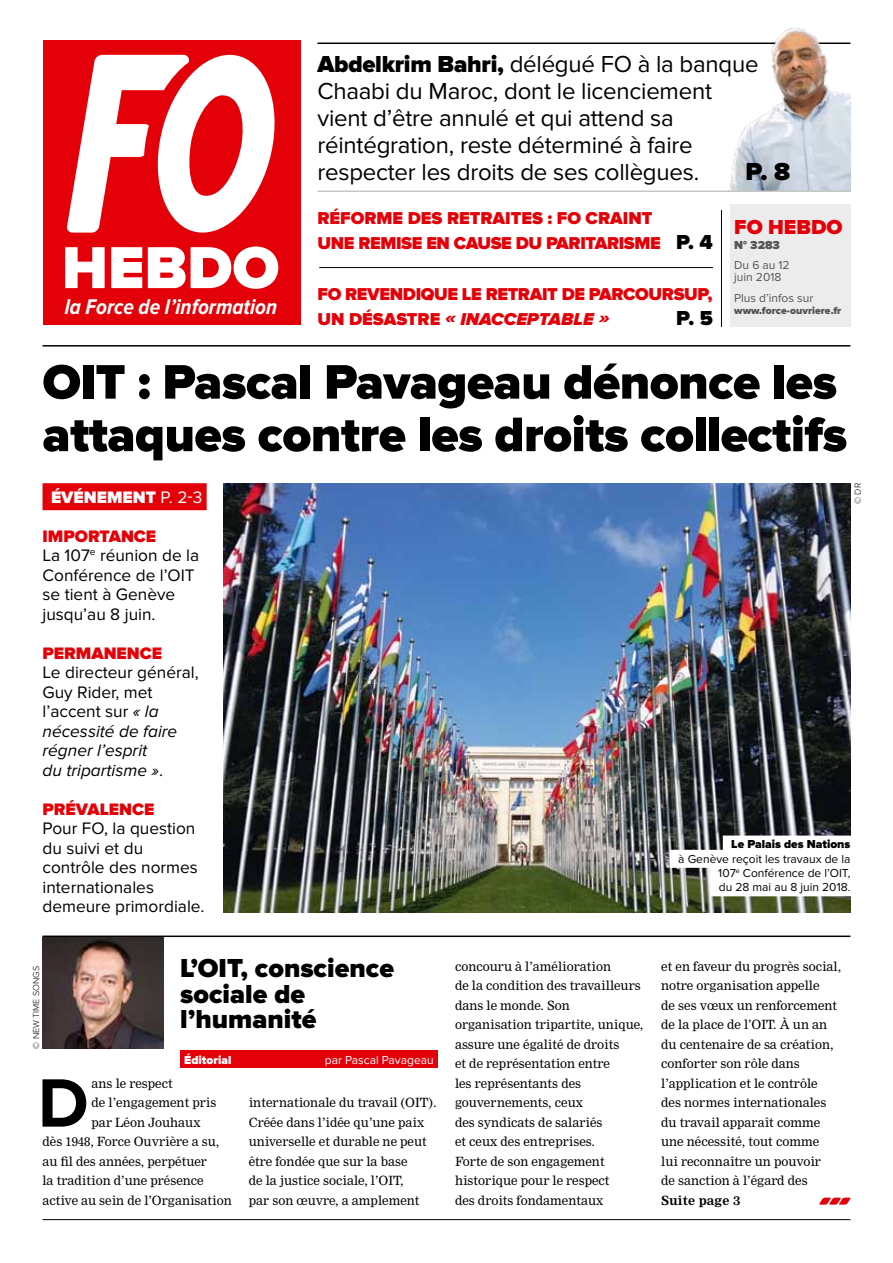
<style>
.page{position:relative;width:893px;height:1263px;background:#fff}
.page>*{position:absolute;margin:0;border:0;box-sizing:border-box;transform-origin:0 0}
.t1{font:700 70.95px "Proxima Nova";color:#000}
.t2{font:900 61.35px "Proxima Nova";color:#fff}
.t3{font:900 50.25px/52.5px "Proxima Nova";letter-spacing:-.01em;color:#000}
.t4{font:900 27px/25.5px "Proxima Nova";color:#000}
.t5{font:900 25.5px "Proxima Nova";color:#000}
.t6{font:24px/27px "Proxima Nova";letter-spacing:-.01em;color:#000}
.t7{font:italic 700 22.05px "Proxima Nova Cond";color:#fff}
.t8{font:900 21px "Proxima Nova";color:#e30008}
.t9{font:900 21px "Proxima Nova";color:#000}
.t10{font:900 17.85px/25.2px "Proxima Nova";letter-spacing:-.02em;color:#e30008}
.t11{font:17.25px/19.5px "Proxima Nova";color:#000}
.t12{font:italic 17.25px/19.5px "Proxima Nova";color:#000}
.t13{font:900 17.25px "Proxima Nova";color:#e30008}
.t14{font:900 17.25px "Proxima Nova";color:#fff}
.t15{font:12.45px/19.5px "Nimrod";color:#000}
.t16{font:700 12.45px "Nimrod";color:#000}
.t17{font:12px/14.2px "Proxima Nova";color:#000;text-align:justify}
.t18{font:12px/12px "Proxima Nova";color:#565555}
.t19{font:900 12px "Proxima Nova";color:#000}
.t20{font:12px "Proxima Nova";color:#fff}
.t21{font:900 12px "Proxima Nova";color:#fff}
.t22{font:900 12px "Proxima Nova";color:#565555}
.t23{font:900 10.5px "Proxima Nova";color:#565555}
.t24{font:300 9px "Proxima Nova";color:#000}
.s1{font-weight:900}
.s2{font-size:21px;color:#000}
.s3{font-style:italic}
.s4{font-weight:400}
.s5{font-weight:900;color:#e30008}
.s6{font-style:normal}
</style>
<div class="page">
<div style="left:180px;top:1050px;width:258px;height:18px;background:#e30008"></div>
<hr style="left:43px;top:935px;width:807px;height:2px;background:#000">
<svg style="left:819px;top:1198px;width:32px;height:7px"></svg>
<hr style="left:43px;top:1219px;width:807px;height:1px;background:#000">
<img style="left:43px;top:937px;width:120px;height:112px">
<hr style="left:317px;top:43px;width:533px;height:1px;background:#000">
<img style="left:696px;top:27px;width:154px;height:164px">
<div style="left:43px;top:40px;width:257px;height:285px;background:#e30008"></div>
<img style="left:224px;top:483px;width:626px;height:429px">
<hr style="left:43px;top:345px;width:807px;height:2px;background:#000">
<hr style="left:317px;top:191px;width:533px;height:1px;background:#c5c6c6">
<hr style="left:721px;top:210px;width:1px;height:117px;background:#000">
<svg style="left:67px;top:55px;width:208px;height:178px"></svg>
<div style="left:723px;top:835px;width:136px;height:18px;background:#fff"></div>
<div style="left:670px;top:850px;width:189px;height:18px;background:#fff"></div>
<div style="left:710px;top:864px;width:149px;height:18px;background:#fff"></div>
<div style="left:710px;top:878px;width:149px;height:18px;background:#fff"></div>
<div style="left:43px;top:483px;width:164px;height:27px;background:#e30008"></div>
<div style="left:730px;top:204px;width:120px;height:123px;background:#ececec"></div>
<hr style="left:319px;top:267px;width:394px;height:1px;background:#000">
<h2 class="t2" style="left:62px;top:232px;width:207px">Hebdo</h2>
<h3 class="t7" style="left:65px;top:294px;width:214px">la Force de l’information</h3>
<h3 class="t6" style="left:317px;top:51px;width:443px"><span class="s1">Abdelkrim Bahri,</span> délégué FO à la banque Chaabi du Maroc, dont le licenciement vient d’être annulé et qui attend sa réintégration, reste déterminé à faire respecter les droits de ses collègues.</h3>
<h3 class="t5" style="left:746px;top:157px;width:46px">P. 8</h3>
<h3 class="t10" style="left:317px;top:206px;width:397px">Réforme des retraites : FO craint<br>une remise en cause du paritarisme <span class="s2">P. 4</span></h3>
<h3 class="t10" style="left:317px;top:282px;width:397px">FO revendique le retrait de Parcoursup, un désastr e <span class="s3">« INACCEPTABLE »</span></h3>
<h3 class="t9" style="left:676px;top:306px;width:38px">P. 5</h3>
<h3 class="t8" style="left:734px;top:215px;width:110px">FO HEBDO</h3>
<p class="t22" style="left:734px;top:238px;width:47px">N° 3283</p>
<p class="t18" style="left:734px;top:259px;width:57px">Du 6 au 12 juin 2018</p>
<p class="t18" style="left:734px;top:292px;width:81px">Plus d’infos sur</p>
<p class="t23" style="left:734px;top:304px;width:109px">www.force-ouvriere.fr</p>
<h3 class="t3" style="left:43px;top:357px;width:806px">OIT : Pascal Pavageau dénonce les attaques contre les droits collectifs</h3>
<h3 class="t14" style="left:51px;top:487px;width:153px">événement <span class="s4">P. 2-3</span></h3>
<p class="t24" style="left:853px;top:504px;width:22px;rotate:-90deg">© DR</p>
<h3 class="t11" style="left:43px;top:526px;width:158px"><span class="s5">IMPORTANCE<br></span>La 107<sup>e</sup> réunion de la<br>Conférence de l’OIT se tient à Genève jusqu’au 8 juin.</h3>
<h3 class="t13" style="left:43px;top:643px;width:47px">PERMANENCE</h3>
<h3 class="t12" style="left:43px;top:663px;width:158px"><span class="s6">Le directeur général,<br>Guy Rider, met l’accent sur</span> « la nécessité de faire régner l’esprit<br>du tripartisme »<span class="s6">.</span></h3>
<h3 class="t13" style="left:43px;top:799px;width:36px">PRéVA</h3>
<h3 class="t13" style="left:100px;top:799px;width:22px">LENCE</h3>
<h3 class="t11" style="left:43px;top:819px;width:163px">Pour FO, la question du suivi et du contrôle des normes internationales demeure primordiale.</h3>
<p class="t19" style="left:731px;top:837px;width:121px">Le Palais des Nations</p>
<p class="t17" style="left:718px;top:852px;width:134px;text-indent:-40px">à Genève reçoit les travaux de la 107<sup>e</sup> Conférence de l’OIT, du 28 mai au 8 juin 2018.</p>
<p class="t24" style="left:31px;top:1049px;width:84px;rotate:-90deg">© New time songs</p>
<h3 class="t4" style="left:180px;top:956px;width:215px">L’OIT, conscience sociale de l’humanité</h3>
<p class="t21" style="left:184px;top:1053px;width:49px">Éditorial</p>
<p class="t20" style="left:325px;top:1053px;width:110px">par Pascal Pavageau</p>
<h1 class="t1" style="left:38px;top:1062px;width:52px">D</h1>
<p class="t15" style="left:92px;top:1073px;width:83px">ans le respect</p>
<p class="t15" style="left:92px;top:1093px;width:126px">de l’engagement pris</p>
<p class="t15" style="left:92px;top:1112px;width:110px">par Léon Jouhaux</p>
<p class="t15" style="left:43px;top:1132px;width:178px">dès 1948, Force Ouvrière a su,</p>
<p class="t15" style="left:43px;top:1151px;width:166px">au fil des années, perpétuer</p>
<p class="t15" style="left:43px;top:1171px;width:163px">la tradition d’une présence</p>
<p class="t15" style="left:43px;top:1190px;width:191px">active au sein de l’Organisation</p>
<p class="t15" style="left:249px;top:1093px;width:189px">internationale du travail (OIT).<br>Créée dans l’idée qu’une paix universelle et durable ne peut être fondée que sur la base<br>de la justice sociale, l’OIT,<br>par son œuvre, a amplement</p>
<p class="t15" style="left:455px;top:956px;width:190px">concouru à l’amélioration<br>de la condition des travailleurs dans le monde. Son organisation tripartite, unique, assure une égalité de droits<br>et de représentation entre<br>les représentants des gouvernements, ceux<br>des syndicats de salariés<br>et ceux des entreprises.<br>Forte de son engagement historique pour le respect<br>des droits fondamentaux</p>
<p class="t15" style="left:661px;top:956px;width:181px">et en faveur du progrès social, notre organisation appelle<br>de ses vœux un renforcement de la place de l’OIT. À un an du centenaire de sa création, conforter son rôle dans l’application et le contrôle<br>des normes internationales du travail apparaît comme une nécessité, tout comme<br>lui reconnaître un pouvoir<br>de sanction à l’égard des</p>
<p class="t16" style="left:661px;top:1193px;width:81px">Suite page 3</p>
</div>
